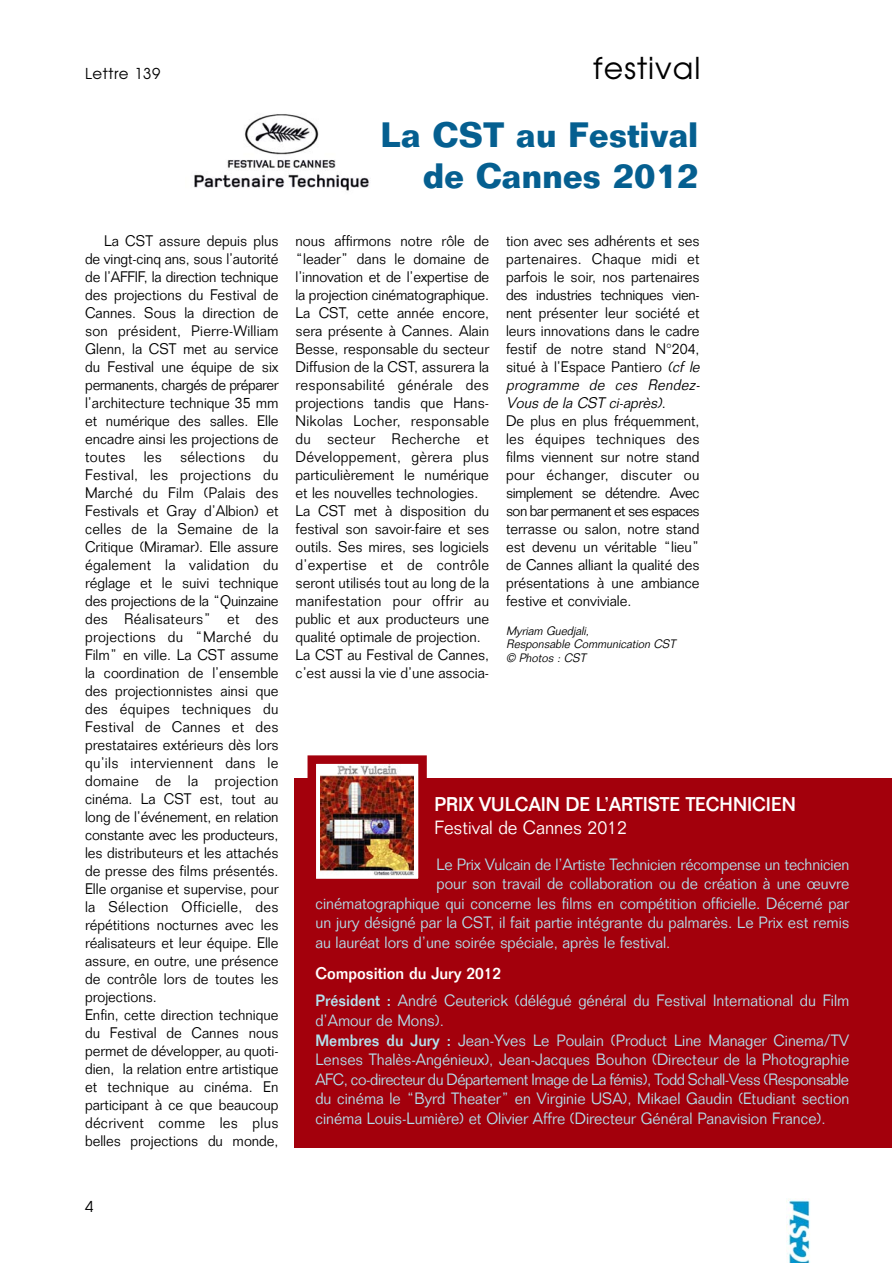
<style>
.page{position:relative;width:893px;height:1263px;background:#fff}
.page>*{position:absolute;margin:0;border:0;box-sizing:border-box;transform-origin:0 0}
.t1{font:700 34.5px/41.4px "Folio";color:#055f90;text-align:right;scale:.93 1}
.t2{font:30px "Avant Garde";letter-spacing:.035em;color:#000}
.t3{font:500 19.5px "Folio";color:#fff;scale:.95 1}
.t4{font:300 18.75px "Folio";color:#fff;scale:.95 1}
.t5{font:500 16.5px "Folio";color:#fff;scale:.95 1}
.t6{font:300 16.05px/19.5px "Folio";color:#b3e2ee;scale:.95 1}
.t7{font:300 15px/18px "Folio";color:#000;scale:.95 1}
.t8{font:15px "Avant Garde";letter-spacing:.035em;color:#000}
.t9{font:italic 300 12px/13.5px "Folio";color:#000;scale:.95 1}
.s1{font-style:italic}
.s2{font-size:15.75px}
.s3{font-weight:500}
</style>
<div class="page">
<img style="left:787px;top:1199px;width:23px;height:64px">
<img style="left:194px;top:114px;width:175px;height:77px">
<div style="left:294px;top:777px;width:598px;height:370px;background:#a3000c"></div>
<div style="left:312px;top:760px;width:111px;height:123px;background:#fff"></div>
<img style="left:320px;top:765px;width:94px;height:110px">
<div style="left:308px;top:755px;width:119px;height:132px;border:9px solid #a3000c"></div>
<p class="t8" style="left:85px;top:64px;width:77px">Lettre 139</p>
<h2 class="t2" style="left:593px;top:49px;width:109px">festival</h2>
<h1 class="t1" style="left:380px;top:113px;width:343px">La CST au Festival de Cannes 2012</h1>
<p class="t7" style="left:85px;top:232px;width:205px;text-indent:19px">La CST assure depuis plus de vingt-cinq ans, sous l’autorité de l’AFFIF, la direction technique des projections du Festival de<br>Cannes. Sous la direction de son président, Pierre-William<br>Glenn, la CST met au service du Festival une équipe de six permanents, chargés de préparer l’architecture technique 35 mm et numérique des salles. Elle encadre ainsi les projections de toutes les sélections du<br>Festival, les projections du<br>Marché du Film (Palais des<br>Festivals et Gray d’Albion) et celles de la Semaine de la<br>Critique (Miramar). Elle assure également la validation du réglage et le suivi technique des projections de la “Quinzaine des Réalisateurs” et des projections du “Marché du<br>Film” en ville. La CST assume la coordination de l’ensemble des projectionnistes ainsi que des équipes techniques du<br>Festival de Cannes et des prestataires extérieurs dès lors qu’ils interviennent dans le domaine de la projection cinéma. La CST est, tout au long de l’événement, en relation constante avec les producteurs, les distributeurs et les attachés de presse des films présentés.<br>Elle organise et supervise, pour la Sélection Officielle, des répétitions nocturnes avec les réalisateurs et leur équipe. Elle assure, en outre, une présence de contrôle lors de toutes les projections.<br>Enfin, cette direction technique du Festival de Cannes nous permet de développer, au quoti&shy;dien, la relation entre artistique et technique au cinéma. En participant à ce que beaucoup décrivent comme les plus belles projections du monde,</p>
<p class="t7" style="left:296px;top:232px;width:205px">nous affirmons notre rôle de “leader” dans le domaine de l’innovation et de l’expertise de la projection cinématographique.<br>La CST, cette année encore, sera présente à Cannes. Alain<br>Besse, responsable du secteur<br>Diffusion de la CST, assurera la responsabilité générale des projections tandis que Hans-<br>Nikolas Locher, responsable du secteur Recherche et<br>Développement, gèrera plus particulièrement le numérique et les nouvelles technologies.<br>La CST met à disposition du festival son savoir-faire et ses outils. Ses mires, ses logiciels d’expertise et de contrôle seront utilisés tout au long de la manifestation pour offrir au public et aux producteurs une qualité optimale de projection.<br>La CST au Festival de Cannes, c’est aussi la vie d’une associa-</p>
<p class="t7" style="left:506px;top:232px;width:209px">tion avec ses adhérents et ses partenaires. Chaque midi et parfois le soir, nos partenaires des industries techniques vien&shy;nent présenter leur société et leurs innovations dans le cadre festif de notre stand N°204, situé à l’Espace Pantiero <span class="s1">(cf le programme de ces Rendez-<br>Vous de la CST ci-après)</span>.<br>De plus en plus fréquemment, les équipes techniques des films viennent sur notre stand pour échanger, discuter ou simplement se détendre. Avec son bar permanent et ses espaces terrasse ou salon, notre stand est devenu un véritable “lieu” de Cannes alliant la qualité des présentations à une ambiance festive et conviviale.</p>
<p class="t9" style="left:506px;top:624px;width:183px">Myriam Guedjali,<br>Responsable Communication CST © Photos :CST</p>
<h3 class="t3" style="left:434px;top:793px;width:382px">PRIX VULCAIN DE L’ARTISTE TECHNICIEN</h3>
<p class="t4" style="left:434px;top:816px;width:204px">Festival de Cannes 2012</p>
<p class="t6" style="left:436px;top:855px;width:436px">Le Prix Vulcain de l’Artiste Technicien récompense un technicien</p>
<p class="t6" style="left:436px;top:874px;width:436px">pour son travail de collaboration ou de création à une œuvre</p>
<p class="t6" style="left:315px;top:894px;width:563px">cinématographique qui concerne les films en compétition officielle. Décerné par</p>
<p class="t6" style="left:315px;top:913px;width:564px">un jury désigné par la CST, il fait partie intégrante du palmarès. Le Prix est remis</p>
<p class="t6" style="left:315px;top:933px;width:375px">au lauréat lors d’une soirée spéciale, après le festival<span class="s2">.</span></p>
<p class="t5" style="left:315px;top:964px;width:197px">Composition du Jury 2012</p>
<p class="t6" style="left:315px;top:991px;width:564px"><span class="s3">Président :</span> André Ceuterick (délégué général du Festival International du Film d’Amour de Mons).<br><span class="s3">Membres du Jury :</span> Jean-Yves Le Poulain (Product Line Manager Cinema/TV Lenses Thalès-Angénieux), Jean-Jacques Bouhon (Directeur de la Photographie AFC, co-directeur du Département Image de La fémis), Todd Schall-Vess (Responsable du cinéma le “Byrd Theater” en Virginie USA), Mikael Gaudin (Etudiant section cinéma Louis-Lumière) et Olivier Affre (Directeur Général Panavision France).</p>
<p class="t8" style="left:85px;top:1197px;width:10px">4</p>
</div>
